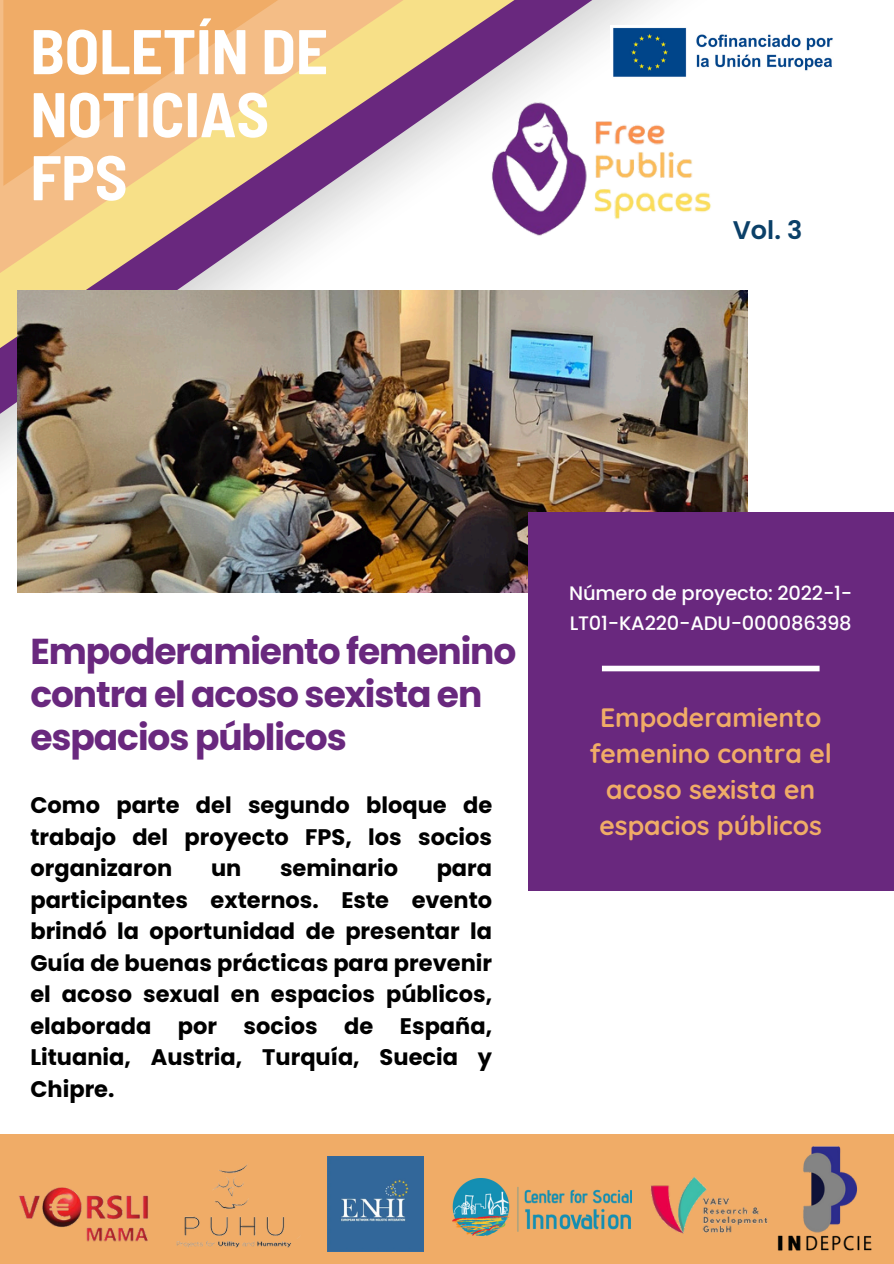
<style>
.page{position:relative;width:894px;height:1264px;background:#fff}
.page>*{position:absolute;margin:0;border:0;box-sizing:border-box;transform-origin:0 0}
.t1{font:700 semi-condensed 63px/63px "Barlow";color:#fff}
.t2{font:700 36px/42.8px "Poppins";letter-spacing:-.03em;color:#69287e}
.t3{font:700 26.55px/36px "Quicksand";color:#f0ac67;text-align:center}
.t4{font:600 25.5px "Poppins";color:#0b4068}
.t5{font:700 22.5px/31.5px "Poppins";color:#000;text-align:justify}
.t6{font:500 19.5px/30.3px "Poppins";letter-spacing:-.01em;color:#fff}
</style>
<div class="page">
<svg style="left:421px;top:0;width:204px;height:291px"></svg>
<svg style="left:0;top:0;width:421px;height:421px"></svg>
<svg style="left:3px;top:0;width:395px;height:186px;background:#e6b27d"></svg>
<img style="left:18px;top:291px;width:729px;height:301px">
<div style="left:527px;top:512px;width:366px;height:378px;background:#69287e"></div>
<img style="left:443px;top:76px;width:268px;height:175px">
<div style="left:601px;top:665px;width:218px;height:6px;background:#fff"></div>
<div style="left:0;top:1134px;width:893px;height:129px;background:#f0ac67"></div>
<img style="left:19px;top:1187px;width:129px;height:55px">
<img style="left:176px;top:1164px;width:123px;height:84px">
<img style="left:327px;top:1156px;width:96px;height:95px">
<img style="left:452px;top:1178px;width:179px;height:57px">
<img style="left:650px;top:1176px;width:118px;height:58px">
<img style="left:777px;top:1146px;width:95px;height:105px">
<img style="left:610px;top:25px;width:223px;height:54px">
<h2 class="t1" style="left:30px;top:17px;width:299px">BOLETÍN DE<br>NOTICIAS<br>FPS</h2>
<h1 class="t4" style="left:732px;top:212px;width:71px">Vol. 3</h1>
<p class="t2" style="left:30px;top:630px;width:487px">Empoderamiento femenino contra el acoso sexista en espacios públicos</p>
<p class="t5" style="left:30px;top:789px;width:463px">Como parte del segundo bloque de trabajo del proyecto FPS, los socios organizaron</p>
<p class="t5" style="left:211px;top:852px;width:32px">un</p>
<p class="t5" style="left:280px;top:852px;width:119px">seminario</p>
<p class="t5" style="left:30px;top:852px;width:463px;text-indent:406px">para participantes externos. Este evento brindó la oportunidad de presentar la Guía de buenas prácticas para prevenir el acoso sexual en espacios públicos, elaborada por socios de España, Lituania, Austria, Turquía, Suecia y Chipre.</p>
<h3 class="t6" style="left:569px;top:578px;width:284px">Número de proyecto: 2022-1-<br>LT01-KA220-ADU-000086398</h3>
<h4 class="t3" style="left:589px;top:699px;width:244px">Empoderamiento femenino contra el acoso sexista en espacios públicos</h4>
</div>
